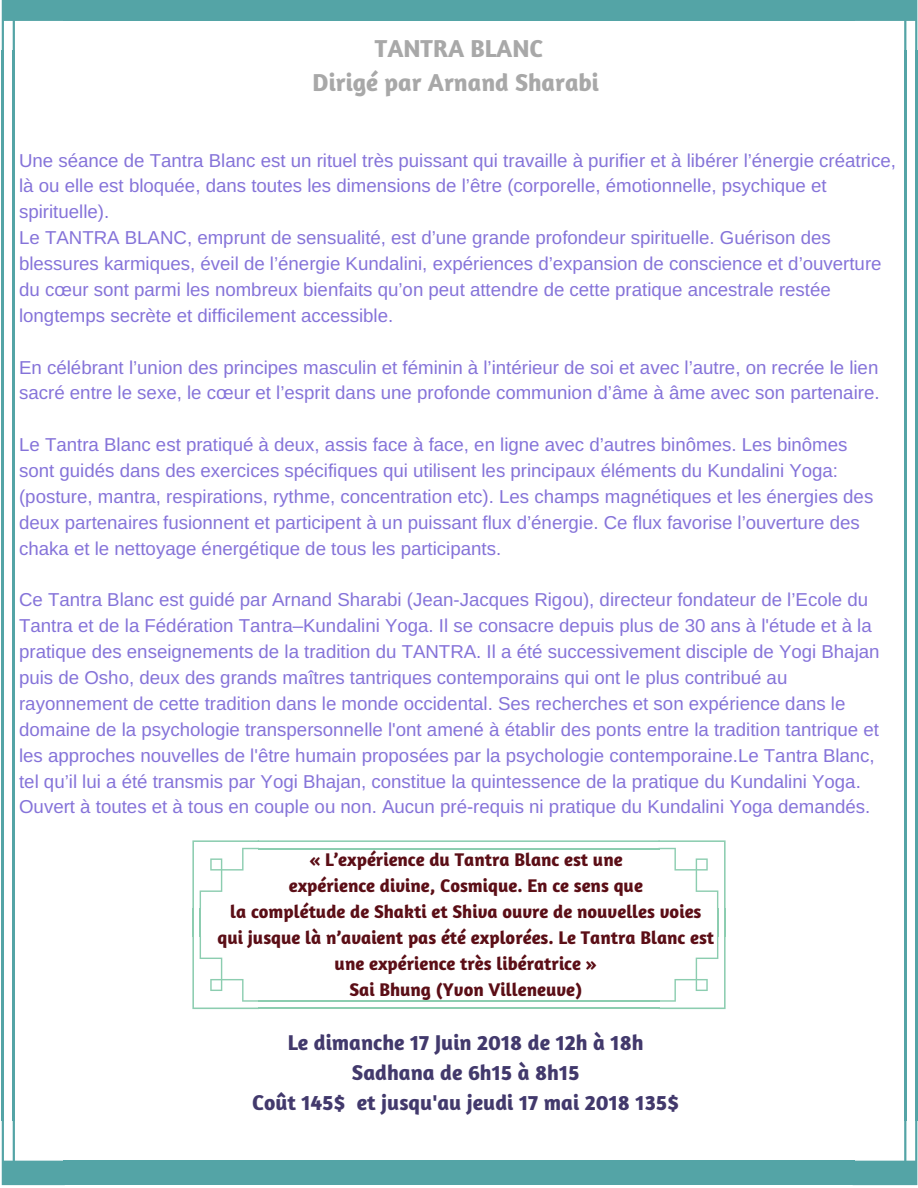
<style>
.page{position:relative;width:918px;height:1188px;background:#fff}
.page>*{position:absolute;margin:0;border:0;box-sizing:border-box;transform-origin:0 0}
.t1{font:700 24.9px/33.8px "Amaranth";color:#a8a8a8;text-align:center}
.t2{font:700 21.75px/30.3px "Amaranth";color:#42396c;text-align:center}
.t3{font:18.75px/25.8px "Arimo";color:#8573d9}
.t4{font:700 18.75px/25.8px "Amaranth";color:#5b0e16;text-align:center}
</style>
<div class="page">
<svg style="left:2px;top:0;width:61px;height:52px"></svg>
<hr style="left:13px;top:50px;width:2px;height:1070px;background:#54a4a6">
<hr style="left:2px;top:50px;width:2px;height:1070px;background:#54a4a6">
<svg style="left:2px;top:1119px;width:63px;height:66px"></svg>
<div style="left:63px;top:1161px;width:791px;height:24px;background:#54a4a6"></div>
<svg style="left:853px;top:1119px;width:64px;height:66px"></svg>
<hr style="left:915px;top:50px;width:2px;height:1070px;background:#54a4a6">
<hr style="left:904px;top:50px;width:2px;height:1070px;background:#54a4a6">
<svg style="left:854px;top:0;width:63px;height:52px"></svg>
<div style="left:63px;top:0;width:791px;height:21px;background:#54a4a6"></div>
<svg style="left:192px;top:840px;width:534px;height:169px"></svg>
<h1 class="t1" style="left:313px;top:31px;width:288px">TANTRA BLANC<br>Dirigé par Arnand Sharabi</h1>
<p class="t3" style="left:19px;top:147px;width:878px">Une séance de Tantra Blanc est un rituel très puissant qui travaille à purifier et à libérer l’énergie créatrice, là ou elle est bloquée, dans toutes les dimensions de l’être (corporelle, émotionnelle, psychique et spirituelle).<br>Le TANTRA BLANC, emprunt de sensualité, est d’une grande profondeur spirituelle. Guérison des blessures karmiques, éveil de l’énergie Kundalini, expériences d’expansion de conscience et d’ouverture du cœur sont parmi les nombreux bienfaits qu’on peut attendre de cette pratique ancestrale restée longtemps secrète et difficilement accessible.</p>
<p class="t3" style="left:19px;top:354px;width:862px">En célébrant l’union des principes masculin et féminin à l’intérieur de soi et avec l’autre, on recrée le lien sacré entre le sexe, le cœur et l’esprit dans une profonde communion d’âme à âme avec son partenaire.</p>
<p class="t3" style="left:19px;top:432px;width:856px">Le Tantra Blanc est pratiqué à deux, assis face à face, en ligne avec d’autres binômes. Les binômes sont guidés dans des exercices spécifiques qui utilisent les principaux éléments du Kundalini Yoga: (posture, mantra, respirations, rythme, concentration etc). Les champs magnétiques et les énergies des deux partenaires fusionnent et participent à un puissant flux d’énergie. Ce flux favorise l’ouverture des chaka et le nettoyage énergétique de tous les participants.</p>
<p class="t3" style="left:19px;top:587px;width:862px">Ce Tantra Blanc est guidé par Arnand Sharabi (Jean-Jacques Rigou), directeur fondateur de l’Ecole du Tantra et de la Fédération Tantra–Kundalini Yoga. Il se consacre depuis plus de 30 ans à l'étude et à la pratique des enseignements de la tradition du TANTRA. Il a été successivement disciple de Yogi Bhajan puis de Osho, deux des grands maîtres tantriques contemporains qui ont le plus contribué au rayonnement de cette tradition dans le monde occidental. Ses recherches et son expérience dans le domaine de la psychologie transpersonnelle l'ont amené à établir des ponts entre la tradition tantrique et les approches nouvelles de l'être humain proposées par la psychologie contemporaine.Le Tantra Blanc, tel qu’il lui a été transmis par Yogi Bhajan, constitue la quintessence de la pratique du Kundalini Yoga.<br>Ouvert à toutes et à tous en couple ou non. Aucun pré-requis ni pratique du Kundalini Yoga demandés.</p>
<p class="t4" style="left:217px;top:846px;width:498px">« L’expérience du Tantra Blanc est une<br>expérience divine, Cosmique. En ce sens que<br>la complétude de Shakti et Shiva ouvre de nouvelles voies qui jusque là n’avaient pas été explorées. Le Tantra Blanc est une expérience très libératrice »<br>Sai Bhung (Yvon Villeneuve)</p>
<p class="t2" style="left:252px;top:1026px;width:429px">Le dimanche 17 Juin 2018 de 12h à 18h<br>Sadhana de 6h15 à 8h15<br>Coût 145$ et jusqu'au jeudi 17 mai 2018 135$</p>
</div>
